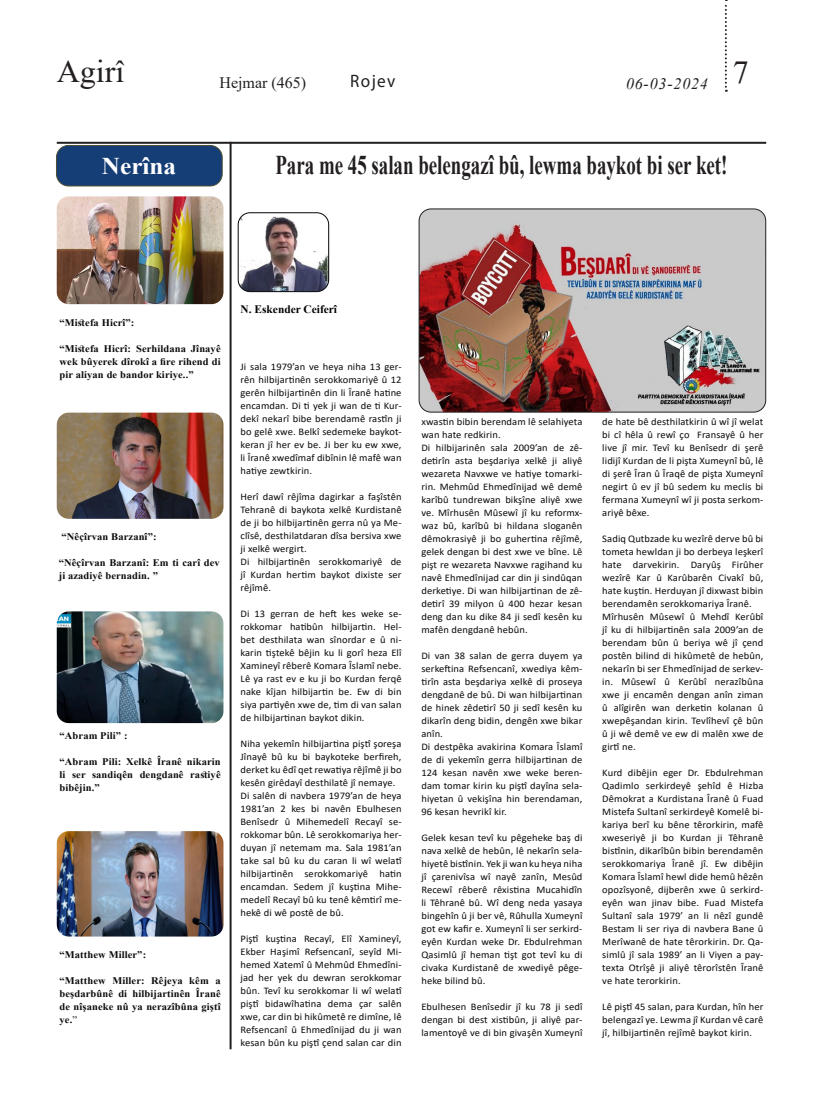
<style>
.page{position:relative;width:823px;height:1106px;background:#fff}
.page>*{position:absolute;margin:0;border:0;box-sizing:border-box;transform-origin:0 0}
.t1{font:32px "Times New Roman";color:#231f20}
.t2{font:700 27px "Times New Roman";color:#231f20;scale:.7 1}
.t3{font:700 24px "Times New Roman";color:#fff;scale:1.05 1}
.t4{font:18px "Myriad Pro";letter-spacing:.08em;color:#231f20;scale:.95 1}
.t5{font:16px "Times New Roman";color:#231f20}
.t6{font:italic 16px "Times New Roman";letter-spacing:.05em;color:#231f20}
.t7{font:700 11.4px "Times New Roman";color:#000}
.t8{font:10.1px/13px "Calibri";letter-spacing:.01em;color:#0b0b0e;text-align:justify;scale:1.04 1}
.t9{font:700 10.1px/13px "Times New Roman";letter-spacing:.01em;color:#0b0b0e;text-align:justify;scale:1.04 1}
.s1{font-weight:400}
</style>
<div class="page">
<svg style="left:724px;top:0;width:2px;height:92px"></svg>
<hr style="left:57px;top:142px;width:708px;height:2px;background:#231f20">
<hr style="left:229px;top:142px;width:2px;height:907px;background:#231f20">
<div style="left:56px;top:145px;width:166px;height:41px;background:#153e76;border-radius:12px"></div>
<div style="left:56px;top:145px;width:166px;height:41px;border:1px solid #4f4e32;border-radius:12px"></div>
<img style="left:57px;top:831px;width:166px;height:105px">
<img style="left:57px;top:611px;width:166px;height:112px">
<img style="left:57px;top:412px;width:166px;height:107px">
<img style="left:57px;top:196px;width:166px;height:108px">
<img style="left:420px;top:209px;width:345px;height:203px">
<div style="left:418px;top:208px;width:347px;height:204px;border:1px solid #231f20;border-radius:12px"></div>
<img style="left:239px;top:214px;width:89px;height:78px">
<div style="left:237px;top:212px;width:92px;height:80px;border:1px solid #0b0b0e;border-radius:12px"></div>
<h1 class="t1" style="left:57px;top:49px;width:69px">Agirî</h1>
<p class="t3" style="left:102px;top:149px;width:72px">Nerîna</p>
<h3 class="t5" style="left:219px;top:71px;width:88px">Hejmar (465)</h3>
<p class="t4" style="left:350px;top:70px;width:49px">Rojev</p>
<h3 class="t6" style="left:625px;top:72px;width:124px">06-03-2024 <sup>7</sup></h3>
<p class="t2" style="left:275px;top:146px;width:647px">Para me 45 salan belengazî bû, lewma baykot bi ser ket!</p>
<p class="t7" style="left:240px;top:301px;width:98px">N. Eskender Ceiferî</p>
<p class="t9" style="left:59px;top:316px;width:73px">“Mistefa Hicrî”:</p>
<p class="t9" style="left:59px;top:342px;width:156px">“Mistefa Hicrî: Serhildana Jînayê wek bûyerek dîrokî a fire rihend di pir aliyan de bandor kiriye..”</p>
<p class="t9" style="left:61px;top:530px;width:93px">“Nêçîrvan Barzanî”:</p>
<p class="t9" style="left:59px;top:556px;width:156px">“Nêçîrvan Barzanî: Em ti carî dev ji azadiyê bernadin. ”</p>
<p class="t9" style="left:59px;top:729px;width:67px">“Abram Pili” :</p>
<p class="t9" style="left:59px;top:755px;width:156px">“Abram Pili: Xelkê Îranê nikarin li ser sandiqên dengdanê rastiyê bibêjin.”</p>
<p class="t9" style="left:59px;top:947px;width:85px">“Matthew Miller”:</p>
<p class="t9" style="left:59px;top:973px;width:156px">“Matthew Miller: Rêjeya kêm a beşdarbûnê di hilbijartinên Îranê de nîşaneke nû ya nerazîbûna giştî ye.<span class="s1">”</span></p>
<p class="t8" style="left:240px;top:360px;width:156px">Ji sala 1979’an ve heya niha 13 ger&shy;rên hilbijartinên serokkomariyê û 12 gerên hilbijartinên din li Îranê hatine encamdan. Di ti yek ji wan de ti Kur&shy;dekî nekarî bibe berendamê rastîn ji bo gelê xwe. Belkî sedemeke baykot&shy;keran jî her ev be. Ji ber ku ew xwe, li Îranê xwedîmaf dibînin lê mafê wan hatiye zewtkirin.</p>
<p class="t8" style="left:240px;top:490px;width:156px">Herî dawî rêjîma dagirkar a faşîstên Tehranê di baykota xelkê Kurdistanê de ji bo hilbijartinên gerra nû ya Me&shy;clîsê, desthilatdaran dîsa bersiva xwe ji xelkê wergirt.</p>
<p class="t8" style="left:240px;top:555px;width:156px">Di hilbijartinên serokkomariyê de jî Kurdan hertim baykot dixiste ser rêjîmê.</p>
<p class="t8" style="left:240px;top:607px;width:156px">Di 13 gerran de heft kes weke se&shy;rokkomar hatibûn hilbijartin. Hel&shy;bet desthilata wan sînordar e û ni&shy;karin tiştekê bêjin ku li gorî heza Elî Xamineyî rêberê Komara Îslamî nebe.</p>
<p class="t8" style="left:240px;top:672px;width:156px">Lê ya rast ev e ku ji bo Kurdan ferqê nake kîjan hilbijartin be. Ew di bin siya partiyên xwe de, tim di van salan de hilbijartinan baykot dikin.</p>
<p class="t8" style="left:240px;top:737px;width:156px">Niha yekemîn hilbijartina piştî şoreşa Jînayê bû ku bi baykoteke berfireh, derket ku êdî qet rewatiya rêjîmê ji bo kesên girêdayî desthilatê jî nemaye.</p>
<p class="t8" style="left:240px;top:789px;width:156px">Di salên di navbera 1979’an de heya 1981’an 2 kes bi navên Ebulhesen Benîsedr û Mihemedelî Recayî se&shy;rokkomar bûn. Lê serokkomariya her&shy;duyan jî netemam ma. Sala 1981’an take sal bû ku du caran li wî welatî hilbijartinên serokkomariyê hatin encamdan. Sedem jî kuştina Mihe&shy;medelî Recayî bû ku tenê kêmtirî me&shy;hekê di wê postê de bû.</p>
<p class="t8" style="left:240px;top:932px;width:156px">Piştî kuştina Recayî, Elî Xamineyî, Ekber Haşimî Refsencanî, seyîd Mi&shy;hemed Xatemî û Mehmûd Ehmedîni&shy;jad her yek du dewran serokkomar bûn. Tevî ku serokkomar li wî welatî piştî bidawîhatina dema çar salên xwe, car din bi hikûmetê re dimîne, lê Refsencanî û Ehmedînijad du ji wan kesan bûn ku piştî çend salan car din</p>
<p class="t8" style="left:421px;top:415px;width:156px">xwastin bibin berendam lê selahiyeta wan hate redkirin.</p>
<p class="t8" style="left:421px;top:441px;width:156px">Di hilbijarinên sala 2009’an de zê&shy;detirîn asta beşdariya xelkê ji aliyê wezareta Navxwe ve hatiye tomarki&shy;rin. Mehmûd Ehmedînijad wê demê karîbû tundrewan bikşîne aliyê xwe ve. Mîrhusên Mûsewî jî ku reformx&shy;waz bû, karîbû bi hildana sloganên dêmokrasiyê ji bo guhertina rêjîmê, gelek dengan bi dest xwe ve bîne. Lê pişt re wezareta Navxwe ragihand ku navê Ehmedînijad car din ji sindûqan derketiye. Di wan hilbijartinan de zê&shy;detirî 39 milyon û 400 hezar kesan deng dan ku dike 84 ji sedî kesên ku mafên dengdanê hebûn.</p>
<p class="t8" style="left:421px;top:649px;width:156px">Di van 38 salan de gerra duyem ya serkeftina Refsencanî, xwediya kêm&shy;tirîn asta beşdariya xelkê di proseya dengdanê de bû. Di wan hilbijartinan de hinek zêdetirî 50 ji sedî kesên ku dikarîn deng bidin, dengên xwe bikar anîn.</p>
<p class="t8" style="left:421px;top:740px;width:156px">Di destpêka avakirina Komara Îslamî de di yekemîn gerra hilbijartinan de 124 kesan navên xwe weke beren&shy;dam tomar kirin ku piştî dayîna sela&shy;hiyetan û vekişîna hin berendaman, 96 kesan hevrikî kir.</p>
<p class="t8" style="left:421px;top:831px;width:156px">Gelek kesan tevî ku pêgeheke baş di nava xelkê de hebûn, lê nekarîn sela&shy;hiyetê bistînin. Yek ji wan ku heya niha jî çarenivîsa wî nayê zanîn, Mesûd Recewî rêberê rêxistina Mucahidîn li Têhranê bû. Wî deng neda yasaya bingehîn û ji ber vê, Rûhulla Xumeynî got ew kafir e. Xumeynî li ser serkird&shy;eyên Kurdan weke Dr. Ebdulrehman Qasimlû jî heman tişt got tevî ku di civaka Kurdistanê de xwediyê pêge&shy;heke bilind bû.</p>
<p class="t8" style="left:421px;top:1000px;width:156px">Ebulhesen Benîsedir jî ku 78 ji sedî dengan bi dest xistibûn, ji aliyê par&shy;lamentoyê ve di bin givaşên Xumeynî</p>
<p class="t8" style="left:602px;top:415px;width:156px">de hate bê desthilatkirin û wî jî welat bi cî hêla û rewî ço Fransayê û her live jî mir. Tevî ku Benîsedr di şerê lidijî Kurdan de li pişta Xumeynî bû, lê di şerê Îran û Îraqê de pişta Xumeynî negirt û ev jî bû sedem ku meclis bi fermana Xumeynî wî ji posta serkom&shy;ariyê bêxe.</p>
<p class="t8" style="left:602px;top:532px;width:156px">Sadiq Qutbzade ku wezîrê derve bû bi tometa hewldan ji bo derbeya leşkerî hate darvekirin. Daryûş Firûher wezîrê Kar û Karûbarên Civakî bû, hate kuştin. Herduyan jî dixwast bibin berendamên serokkomariya Îranê.</p>
<p class="t8" style="left:602px;top:610px;width:156px">Mîrhusên Mûsewî û Mehdî Kerûbî jî ku di hilbijartinên sala 2009’an de berendam bûn û beriya wê jî çend postên bilind di hikûmetê de hebûn, nekarîn bi ser Ehmedînijad de serkev&shy;in. Mûsewî û Kerûbî nerazîbûna xwe ji encamên dengan anîn ziman û alîgirên wan derketin kolanan û xwepêşandan kirin. Tevlîhevî çê bûn û ji wê demê ve ew di malên xwe de girtî ne.</p>
<p class="t8" style="left:602px;top:766px;width:156px">Kurd dibêjin eger Dr. Ebdulrehman Qadimlo serkirdeyê şehîd ê Hizba Dêmokrat a Kurdistana Îranê û Fuad Mistefa Sultanî serkirdeyê Komelê bi&shy;kariya berî ku bêne têrorkirin, mafê xweseriyê ji bo Kurdan ji Têhranê bistînin, dikarîbûn bibin berendamên serokkomariya Îranê jî. Ew dibêjin Komara Îslamî hewl dide hemû hêzên opozîsyonê, dijberên xwe û serkird&shy;eyên wan jinav bibe. Fuad Mistefa Sultanî sala 1979’ an li nêzî gundê Bestam li ser riya di navbera Bane û Merîwanê de hate têrorkirin. Dr. Qa&shy;simlû jî sala 1989’ an li Viyen a pay&shy;texta Otrîşê ji aliyê têrorîstên Îranê ve hate terorkirin.</p>
<p class="t8" style="left:602px;top:1000px;width:156px">Lê piştî 45 salan, para Kurdan, hîn her belengazî ye. Lewma jî Kurdan vê carê jî, hilbijartinên rejîmê baykot kirin.</p>
</div>
